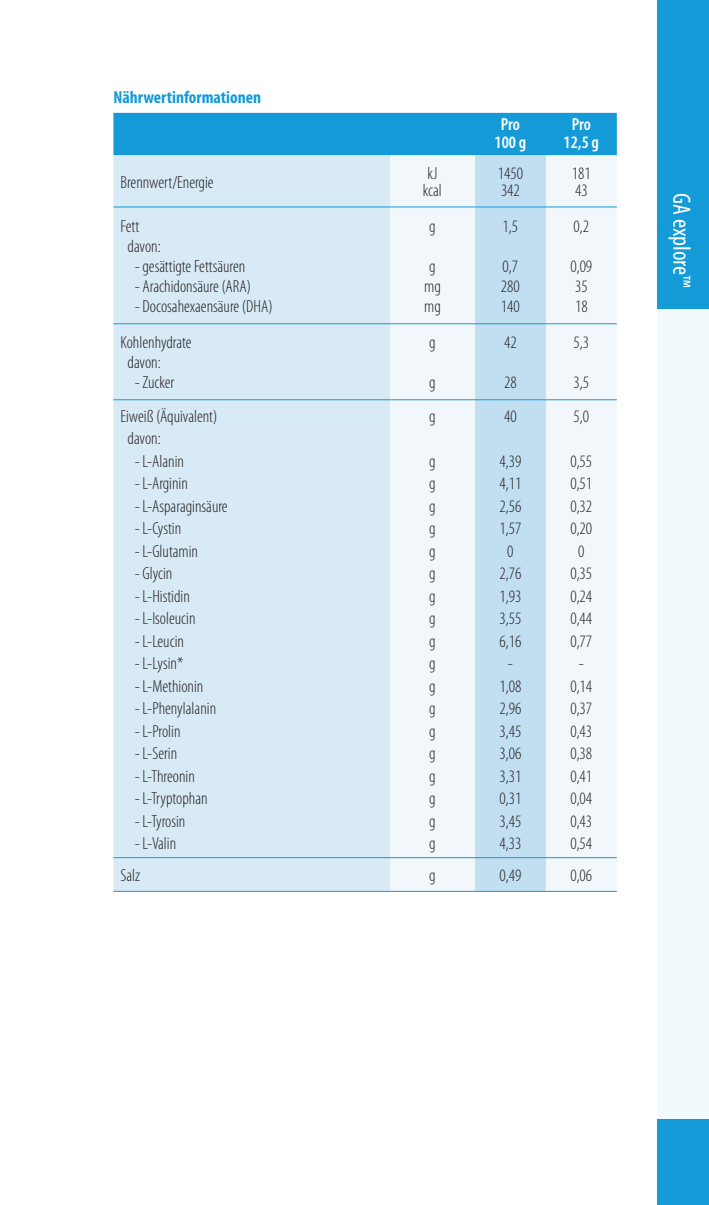
<style>
.page{position:relative;width:709px;height:1205px;background:#fff}
.page>*{position:absolute;margin:0;border:0;box-sizing:border-box;transform-origin:0 0}
.t1{font:condensed 25px "Myriad Pro";color:#fff}
.t2{font:300 condensed 17.5px/22.5px "Myriad Pro";color:#231f20}
.t3{font:700 condensed 17.5px "Myriad Pro";color:#139ad7}
.t4{font:600 condensed 17.5px/17.5px "Myriad Pro";letter-spacing:-.005em;color:#fff;text-align:center}
</style>
<div class="page">
<div style="left:657px;top:289px;width:52px;height:916px;background:#f3fafd"></div>
<div style="left:657px;top:0;width:52px;height:309px;background:#139ad7"></div>
<div style="left:657px;top:1120px;width:52px;height:85px;background:#139ad7"></div>
<div style="left:113px;top:113px;width:504px;height:42px;background:#139ad7"></div>
<div style="left:113px;top:155px;width:277px;height:736px;background:#d8eaf6"></div>
<div style="left:390px;top:155px;width:227px;height:736px;background:#f2f7fb"></div>
<div style="left:475px;top:155px;width:71px;height:736px;background:#c2dff2"></div>
<hr style="left:113px;top:207px;width:277px;height:1px;background:#139ad7">
<hr style="left:390px;top:207px;width:85px;height:1px;background:#139ad7">
<hr style="left:475px;top:207px;width:71px;height:1px;background:#139ad7">
<hr style="left:546px;top:207px;width:71px;height:1px;background:#139ad7">
<hr style="left:113px;top:323px;width:277px;height:1px;background:#139ad7">
<hr style="left:390px;top:323px;width:85px;height:1px;background:#139ad7">
<hr style="left:475px;top:323px;width:71px;height:1px;background:#139ad7">
<hr style="left:546px;top:323px;width:71px;height:1px;background:#139ad7">
<hr style="left:113px;top:399px;width:277px;height:1px;background:#139ad7">
<hr style="left:390px;top:399px;width:85px;height:1px;background:#139ad7">
<hr style="left:475px;top:399px;width:71px;height:1px;background:#139ad7">
<hr style="left:546px;top:399px;width:71px;height:1px;background:#139ad7">
<hr style="left:113px;top:857px;width:277px;height:1px;background:#139ad7">
<hr style="left:390px;top:857px;width:85px;height:1px;background:#139ad7">
<hr style="left:475px;top:857px;width:71px;height:1px;background:#139ad7">
<hr style="left:546px;top:857px;width:71px;height:1px;background:#139ad7">
<hr style="left:113px;top:891px;width:277px;height:1px;background:#139ad7">
<hr style="left:390px;top:891px;width:85px;height:1px;background:#139ad7">
<hr style="left:475px;top:891px;width:71px;height:1px;background:#139ad7">
<hr style="left:546px;top:891px;width:71px;height:1px;background:#139ad7">
<p class="t3" style="left:113px;top:86px;width:149px">Nährwertinformationen</p>
<p class="t4" style="left:494px;top:115px;width:33px">Pro<br>100 g</p>
<p class="t4" style="left:563px;top:115px;width:37px">Pro<br>12,5 g</p>
<p class="t2" style="left:120px;top:170px;width:95px">Brennwert/Energie</p>
<p class="t2" style="left:423px;top:164px;width:20px;line-height:17.5px">kJ kcal</p>
<p class="t2" style="left:498px;top:164px;width:27px;line-height:17.5px">1450<br>342</p>
<p class="t2" style="left:572px;top:164px;width:20px;line-height:17.5px">181<br>43</p>
<p class="t2" style="left:128px;top:216px;width:35px;line-height:20px;text-indent:-7px">Fett davon:</p>
<p class="t2" style="left:135px;top:255px;width:112px">- gesättigte Fettsäuren</p>
<p class="t2" style="left:135px;top:275px;width:118px">- Arachidonsäure (ARA)</p>
<p class="t2" style="left:135px;top:295px;width:139px">- Docosahexaensäure (DHA)</p>
<p class="t2" style="left:573px;top:215px;width:17px">0,2</p>
<p class="t2" style="left:570px;top:256px;width:23px;line-height:20px">0,09<br>35<br>18</p>
<p class="t2" style="left:502px;top:215px;width:17px">1,5</p>
<p class="t2" style="left:501px;top:256px;width:20px;line-height:20px;text-align:justify">0,7<br>280<br>140</p>
<p class="t2" style="left:429px;top:215px;width:8px">g</p>
<p class="t2" style="left:424px;top:256px;width:18px;line-height:20px">g mg mg</p>
<p class="t2" style="left:128px;top:332px;width:65px;line-height:20px;text-indent:-7px">Kohlenhydrate davon:</p>
<p class="t2" style="left:135px;top:371px;width:41px">- Zucker</p>
<p class="t2" style="left:128px;top:404px;width:91px;text-indent:-7px">Eiweiß (Äquivalent) davon:</p>
<p class="t2" style="left:135px;top:449px;width:51px">- L-Alanin</p>
<p class="t2" style="left:135px;top:472px;width:55px">- L-Arginin</p>
<p class="t2" style="left:135px;top:494px;width:94px">- L-Asparaginsäure</p>
<p class="t2" style="left:135px;top:517px;width:48px">- L-Cystin</p>
<p class="t2" style="left:135px;top:539px;width:65px">- L-Glutamin</p>
<p class="t2" style="left:135px;top:562px;width:39px">- Glycin</p>
<p class="t2" style="left:135px;top:584px;width:57px">- L-Histidin</p>
<p class="t2" style="left:135px;top:607px;width:62px">- L-Isoleucin</p>
<p class="t2" style="left:135px;top:629px;width:51px">- L-Leucin</p>
<p class="t2" style="left:135px;top:652px;width:50px">- L-Lysin*</p>
<p class="t2" style="left:135px;top:674px;width:70px">- L-Methionin</p>
<p class="t2" style="left:135px;top:697px;width:83px">- L-Phenylalanin</p>
<p class="t2" style="left:135px;top:719px;width:47px">- L-Prolin</p>
<p class="t2" style="left:135px;top:742px;width:44px">- L-Serin</p>
<p class="t2" style="left:135px;top:764px;width:62px">- L-Threonin</p>
<p class="t2" style="left:135px;top:787px;width:74px">- L-Tryptophan</p>
<p class="t2" style="left:135px;top:809px;width:52px">- L-Tyrosin</p>
<p class="t2" style="left:135px;top:832px;width:43px">- L-Valin</p>
<p class="t2" style="left:429px;top:331px;width:8px">g</p>
<p class="t2" style="left:429px;top:371px;width:8px">g</p>
<p class="t2" style="left:429px;top:404px;width:8px">g</p>
<p class="t2" style="left:429px;top:449px;width:8px;text-align:justify">g g g g g g g g g g g g g g g g g g</p>
<p class="t2" style="left:504px;top:331px;width:14px">42</p>
<p class="t2" style="left:504px;top:371px;width:14px">28</p>
<p class="t2" style="left:504px;top:405px;width:14px">40</p>
<p class="t2" style="left:499px;top:449px;width:23px;text-align:center">4,39<br>4,11<br>2,56<br>1,57<br>0<br>2,76<br>1,93<br>3,55<br>6,16 -<br>1,08<br>2,96<br>3,45<br>3,06<br>3,31<br>0,31<br>3,45<br>4,33</p>
<p class="t2" style="left:573px;top:331px;width:17px">5,3</p>
<p class="t2" style="left:573px;top:371px;width:17px">3,5</p>
<p class="t2" style="left:573px;top:405px;width:17px">5,0</p>
<p class="t2" style="left:570px;top:450px;width:23px;text-align:center">0,55<br>0,51<br>0,32<br>0,20<br>0<br>0,35<br>0,24<br>0,44<br>0,77 -<br>0,14<br>0,37<br>0,43<br>0,38<br>0,41<br>0,04<br>0,43<br>0,54</p>
<p class="t2" style="left:120px;top:864px;width:21px">Salz</p>
<p class="t2" style="left:429px;top:864px;width:8px">g</p>
<p class="t2" style="left:499px;top:864px;width:23px">0,49</p>
<p class="t2" style="left:570px;top:864px;width:23px">0,06</p>
<h1 class="t1" style="left:697px;top:193px;width:97px;rotate:90deg">GA explore™</h1>
</div>
